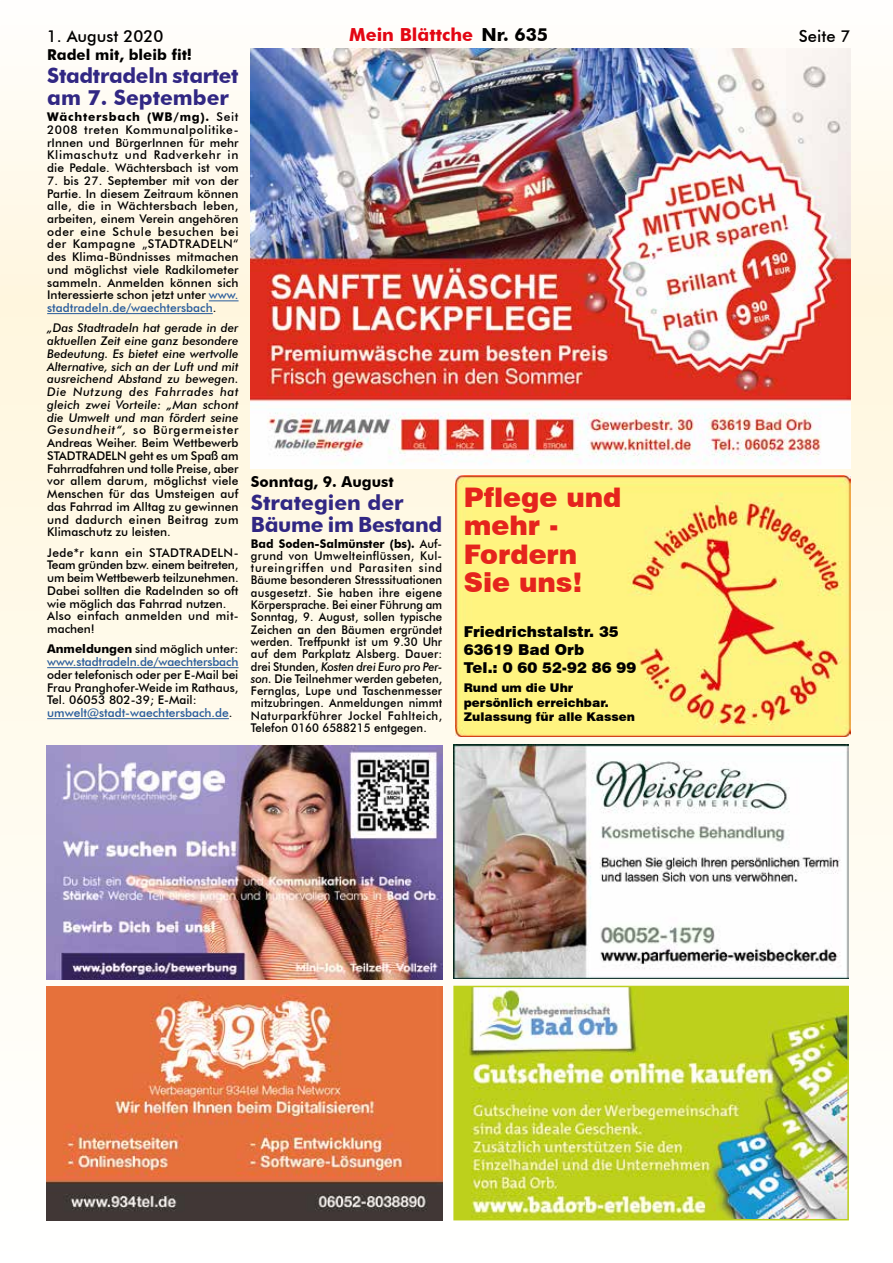
<style>
.page{position:relative;width:893px;height:1263px;background:#fff}
.page>*{position:absolute;margin:0;border:0;box-sizing:border-box;transform-origin:0 0}
.t1{font:900 27px/28.5px "Swiss 721 BT";color:#e5241d}
.t2{font:700 21px/22.5px "Futura BT";letter-spacing:-.015em;color:#312783}
.t3{font:700 18px "Futura BT";color:#e30613}
.t4{font:500 16.5px "Futura BT";color:#000}
.t5{font:900 15px/18px "Swiss 721 BT";color:#000}
.t6{font:700 15px "Futura BT";color:#000}
.t7{font:500 12px/12.8px "Futura BT";color:#000;text-align:justify}
.t8{font:500 12px/12.3px "Futura BT";color:#000;text-align:justify;scale:.95 1}
.t9{font:italic 500 12px/12.8px "Futura BT";color:#000;text-align:justify}
.t10{font:500 12px/12.8px "Futura BT";letter-spacing:-.01em;color:#275b9b}
.t11{font:900 12px/14.4px "Swiss 721 BT";color:#000}
.s1{color:#000}
.s2{font-weight:700}
.s3{color:#275b9b}
.s4{font-style:normal}
.s5{font-weight:700;color:#000}
.s6{font-style:italic}
</style>
<div class="page">
<img style="left:0;top:48px;width:893px;height:1173px">
<img style="left:456px;top:989px;width:390px;height:228px">
<div style="left:453px;top:986px;width:396px;height:234px;border:2px solid #bdd01d"></div>
<img style="left:453px;top:745px;width:396px;height:234px">
<img style="left:47px;top:746px;width:395px;height:234px">
<img style="left:47px;top:986px;width:395px;height:234px">
<img style="left:251px;top:49px;width:599px;height:419px">
<img style="left:455px;top:475px;width:395px;height:262px">
<hr style="left:209px;top:300px;width:30px;height:1px;background:#275b9b">
<hr style="left:47px;top:313px;width:166px;height:1px;background:#275b9b">
<hr style="left:47px;top:667px;width:192px;height:1px;background:#275b9b">
<hr style="left:47px;top:718px;width:182px;height:1px;background:#275b9b">
<h3 class="t4" style="left:47px;top:26px;width:118px">1. August 2020</h3>
<h3 class="t3" style="left:349px;top:24px;width:201px">Mein Blättche <span class="s1">Nr. 635</span></h3>
<h3 class="t4" style="left:799px;top:26px;width:53px">Seite 7</h3>
<p class="t6" style="left:47px;top:46px;width:146px">Radel mit, bleib fit!</p>
<h2 class="t2" style="left:47px;top:64px;width:193px">Stadtradeln startet am 7. September</h2>
<p class="t7" style="left:47px;top:110px;width:193px"><span class="s2">Wächtersbach (WB/mg).</span> Seit 2008 treten Kommunalpolitike&shy;rInnen und BürgerInnen für mehr Klimaschutz und Radverkehr in die Pedale. Wächtersbach ist vom</p>
<p class="t7" style="left:47px;top:174px;width:193px">7. bis 27. September mit von der Partie. In diesem Zeitraum können alle, die in Wächtersbach leben, arbeiten, einem Verein angehören oder eine Schule besuchen bei der Kampagne „STADTRADELN“ des Klima-Bündnisses mitmachen und möglichst viele Radkilometer sammeln. Anmelden können sich Interessierte schon jetzt unter <span class="s3">www. stadtradeln.de/waechtersbach</span>.</p>
<p class="t9" style="left:47px;top:322px;width:193px">„Das Stadtradeln hat gerade in der aktuellen Zeit eine ganz besondere Bedeutung. Es bietet eine wertvolle Alternative, sich an der Luft und mit ausreichend Abstand zu bewegen.<br>Die Nutzung des Fahrrades hat gleich zwei Vorteile: „Man schont die Umwelt und man fördert seine Gesundheit“, <span class="s4">so Bürgermeister Andreas Weiher. Beim Wettbewerb STADTRADELN geht es um Spaß am Fahrradfahren und tolle Preise, aber vor allem darum, möglichst viele Menschen für das Umsteigen auf das Fahrrad im Alltag zu gewinnen und dadurch einen Beitrag zum Klimaschutz zu leisten.</span></p>
<p class="t7" style="left:47px;top:546px;width:193px;text-align:left">Jede*r kann ein STADTRADELN-<br>Team gründen bzw. einem beitreten, um beim Wettbewerb teilzunehmen.<br>Dabei sollten die Radelnden so oft wie möglich das Fahrrad nutzen.<br>Also einfach anmelden und mit&shy;machen!</p>
<p class="t10" style="left:47px;top:643px;width:193px"><span class="s5">Anmeldungen</span> <span class="s1">sind möglich unter: </span>www.stadtradeln.de/waechtersbach</p>
<p class="t7" style="left:47px;top:668px;width:193px;text-align:left">oder telefonisch oder per E-Mail bei Frau Pranghofer-Weide im Rathaus, Tel. 06053 802-39; E-Mail: <span class="s3">umwelt@stadt-waechtersbach.de</span>.</p>
<p class="t6" style="left:251px;top:473px;width:144px">Sonntag, 9. August</p>
<h2 class="t2" style="left:251px;top:491px;width:193px">Strategien der<br>Bäume im Bestand</h2>
<p class="t8" style="left:251px;top:537px;width:203px"><span class="s2">Bad Soden-Salmünster (bs).</span> Auf&shy;grund von Umwelteinflüssen, Kul&shy;tureingriffen und Parasiten sind Bäume besonderen Stresssituationen ausgesetzt. Sie haben ihre eigene Körpersprache. Bei einer Führung am Sonntag, 9. August, sollen typische Zeichen an den Bäumen ergründet werden. Treffpunkt ist um 9.30 Uhr auf dem Parkplatz Alsberg. Dauer: drei Stunden, <span class="s6">Kosten drei Euro pro Per&shy;son.</span> Die Teilnehmer werden gebeten, Fernglas, Lupe und Taschenmesser mitzubringen. Anmeldungen nimmt Naturparkführer Jockel Fahlteich, Telefon 0160 6588215 entgegen.</p>
<h1 class="t1" style="left:464px;top:483px;width:159px">Pflege und mehr -<br>Fordern<br>Sie uns!</h1>
<p class="t5" style="left:464px;top:623px;width:174px">Friedrichstalstr. 35<br>63619 Bad Orb<br>Tel.: 0 60 52-92 86 99</p>
<p class="t11" style="left:464px;top:681px;width:173px">Rund um die Uhr persönlich erreichbar.<br>Zulassung für alle Kassen</p>
</div>
